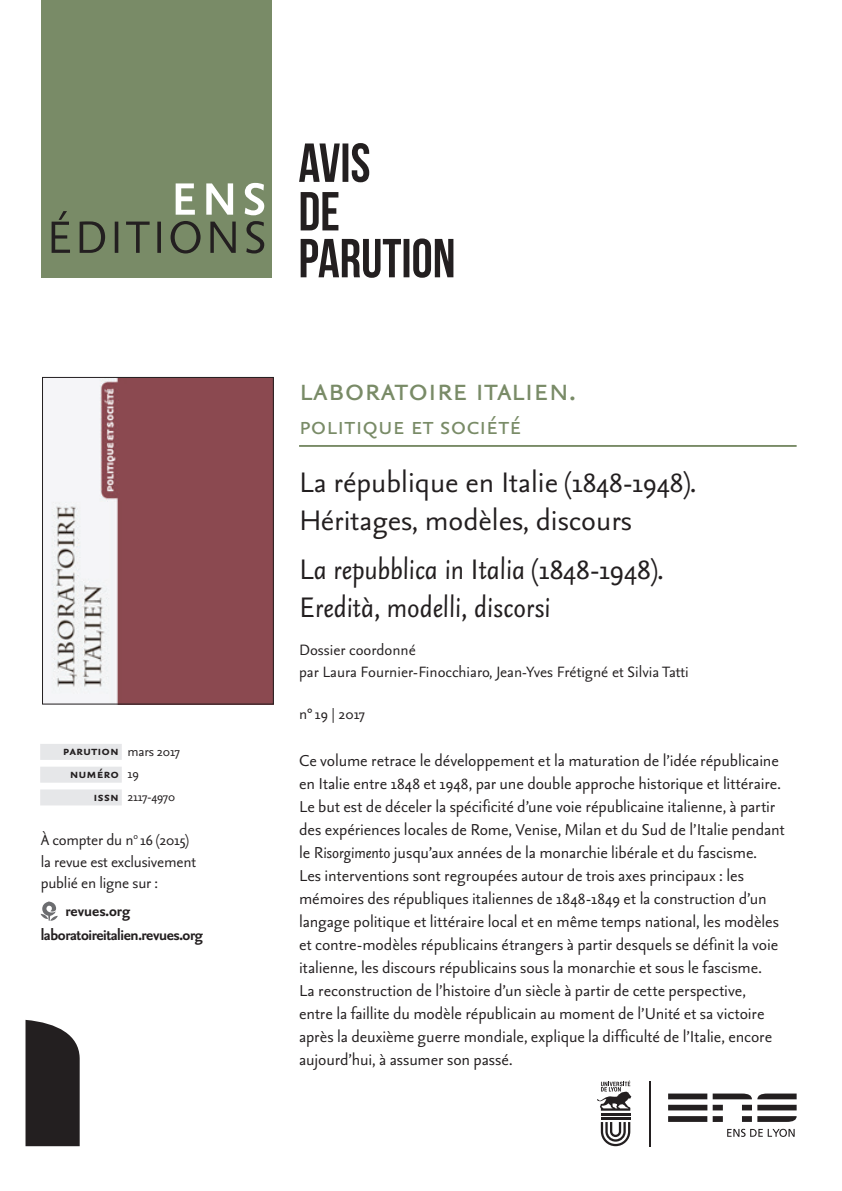
<style>
.page{position:relative;width:842px;height:1191px;background:#fff}
.page>*{position:absolute;margin:0;border:0;box-sizing:border-box;transform-origin:0 0}
.Nom_Revue{font:38px "Seria Sans Pro";color:#798b67}
.Titre_du_Numéro{font:34px/38px "Seria Sans Pro";color:#231f20}
.Titre_du_Numéro-2{font:italic 34px/38px "Seria Sans Pro";color:#231f20}
.Nom_Revue-2{font:30px "Seria Sans Pro";color:#798b67}
.Descriptif{font:19px/23px "Seria Sans Pro";letter-spacing:-.005em;color:#231f20}
.Auteur{font:18px/21.6px "Seria Sans Pro";color:#231f20}
.Titre_tableau{font:18px/21.6px "Seria Sans Pro";letter-spacing:-.01em;color:#231f20}
.Titre_tableau-2{font:700 18px "Seria Sans Pro";letter-spacing:-.02em;color:#231f20}
.Cellule_tableau{font:16px "Seria Sans Pro";letter-spacing:-.01em;color:#231f20}
.Titre_tableau-3{font:700 15.4px "Seria Sans Pro";color:#231f20}
.Cellule_tableau-2{font:15.4px "Seria Sans Pro";letter-spacing:-.01em;color:#231f20}
.s1{font-style:italic}
</style>
<div class="page">
<svg style="left:26px;top:1020px;width:54px;height:126px;background:#322f30"></svg>
<svg style="left:601px;top:1122px;width:29px;height:24px"></svg>
<hr style="left:601px;top:1117px;width:29px;height:2px;background:#231f20">
<hr style="left:601px;top:1113px;width:29px;height:2px;background:#231f20">
<svg style="left:597px;top:1080px;width:34px;height:30px"></svg>
<hr style="left:650px;top:1081px;width:1px;height:65px;background:#231f20">
<svg style="left:668px;top:1093px;width:39px;height:28px"></svg>
<svg style="left:713px;top:1093px;width:84px;height:29px"></svg>
<svg style="left:727px;top:1128px;width:68px;height:8px"></svg>
<hr style="left:299px;top:445px;width:498px;height:2px;background:#798b67">
<div style="left:41px;top:0;width:230px;height:278px;background:#798b67"></div>
<svg style="left:52px;top:183px;width:212px;height:70px"></svg>
<svg style="left:301px;top:238px;width:152px;height:40px"></svg>
<svg style="left:301px;top:192px;width:37px;height:38px"></svg>
<svg style="left:299px;top:143px;width:70px;height:39px"></svg>
<img style="left:51px;top:379px;width:221px;height:323px">
<div style="left:42px;top:377px;width:232px;height:327px;border:1px solid #231f20"></div>
<div style="left:40px;top:744px;width:82px;height:16px;background:#e6e7e9"></div>
<div style="left:40px;top:766px;width:82px;height:16px;background:#e6e7e9"></div>
<div style="left:40px;top:789px;width:82px;height:16px;background:#e6e7e9"></div>
<svg style="left:41px;top:901px;width:17px;height:19px"></svg>
<p class="Titre_tableau-3" style="left:63px;top:740px;width:58px">parution</p>
<p class="Cellule_tableau" style="left:127px;top:740px;width:54px">mars 2017</p>
<p class="Titre_tableau-3" style="left:70px;top:763px;width:51px">numéro</p>
<p class="Cellule_tableau" style="left:127px;top:763px;width:13px">19</p>
<p class="Titre_tableau-3" style="left:94px;top:786px;width:27px">issn</p>
<p class="Cellule_tableau-2" style="left:127px;top:786px;width:49px">2117-4970</p>
<p class="Titre_tableau" style="left:41px;top:828px;width:157px">À compter du n<sup>o</sup> 16 (2015) la revue est exclusivement publié en ligne sur :</p>
<p class="Titre_tableau-2" style="left:66px;top:899px;width:66px">revues.org</p>
<p class="Titre_tableau-2" style="left:41px;top:923px;width:164px">laboratoireitalien.revues.org</p>
<p class="Nom_Revue" style="left:299px;top:364px;width:278px">laboratoire italien.</p>
<p class="Nom_Revue-2" style="left:299px;top:405px;width:224px">politique et société</p>
<p class="Titre_du_Numéro" style="left:299px;top:461px;width:399px">La république en Italie (1848-1948).<br>Héritages, modèles, discours</p>
<p class="Titre_du_Numéro-2" style="left:299px;top:549px;width:366px">La repubblica in Italia (1848-1948).<br>Eredità, modelli, discorsi</p>
<p class="Auteur" style="left:299px;top:638px;width:391px">Dossier coordonné<br>par Laura Fournier-Finocchiaro, Jean-Yves Frétigné et Silvia Tatti</p>
<p class="Auteur" style="left:299px;top:702px;width:68px">n°19 | 2017</p>
<p class="Descriptif" style="left:299px;top:748px;width:487px">Ce volume retrace le développement et la maturation de l’idée républicaine en Italie entre 1848 et 1948, par une double approche historique et littéraire.<br>Le but est de déceler la spécificité d’une voie républicaine italienne, à partir des expériences locales de Rome, Venise, Milan et du Sud de l’Italie pendant le <span class="s1">Risorgimento</span> jusqu’aux années de la monarchie libérale et du fascisme.<br>Les interventions sont regroupées autour de trois axes principaux : les mémoires des républiques italiennes de 1848-1849 et la construction d’un langage politique et littéraire local et en même temps national, les modèles et contre-modèles républicains étrangers à partir desquels se définit la voie italienne, les discours républicains sous la monarchie et sous le fascisme.<br>La reconstruction de l’histoire d’un siècle à partir de cette perspective,<br>entre la faillite du modèle républicain au moment de l’Unité et sa victoire après la deuxième guerre mondiale, explique la difficulté de l’Italie, encore aujourd’hui, à assumer son passé.</p>
</div>
